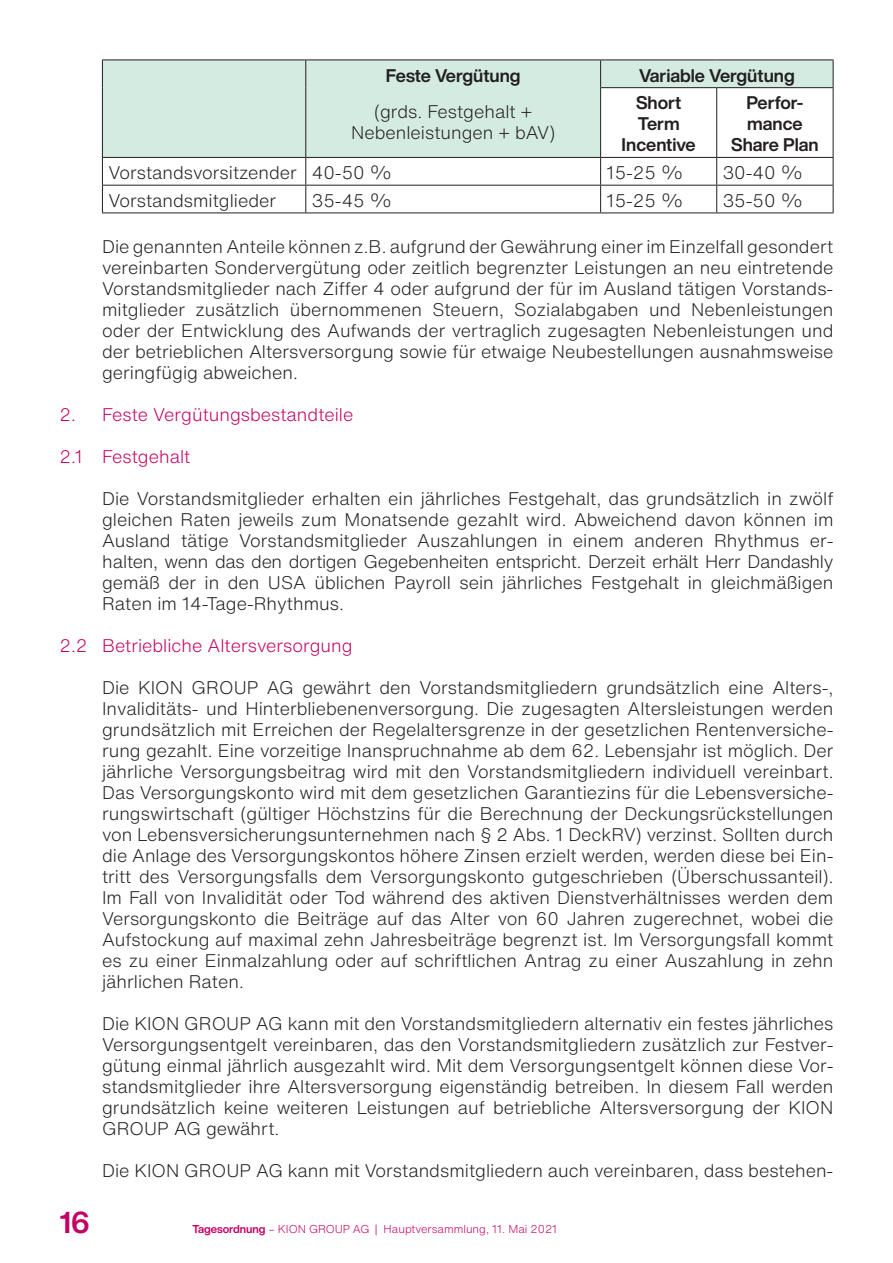
<style>
.page{position:relative;width:893px;height:1263px;background:#fff}
.page>*{position:absolute;margin:0;border:0;box-sizing:border-box;transform-origin:0 0}
.t1{font:700 29.7px "Helvetica Now Display";color:#c30162}
.t2{font:300 18px/21px "Helvetica Now Text";color:#231f20;text-align:justify}
.t3{font:300 18px "Helvetica Now Text";color:#c30162}
.t4{font:700 18px/21px "Helvetica Now Display";color:#231f20;text-align:center}
.t5{font:300 11.25px "Helvetica Now Text";color:#c30162}
.s1{font-family:"Helvetica Now Display";font-weight:700}
</style>
<div class="page">
<svg style="left:103px;top:61px;width:730px;height:96px;fill:#d4ebe2"></svg>
<hr style="left:102px;top:60px;width:204px;height:1px;background:#231f20">
<svg style="left:102px;top:60px;width:1px;height:28px"></svg>
<hr style="left:306px;top:60px;width:295px;height:1px;background:#231f20">
<svg style="left:305px;top:60px;width:1px;height:28px"></svg>
<hr style="left:102px;top:88px;width:1px;height:69px;background:#231f20">
<hr style="left:305px;top:88px;width:1px;height:69px;background:#231f20">
<hr style="left:102px;top:157px;width:204px;height:1px;background:#231f20">
<hr style="left:306px;top:157px;width:295px;height:1px;background:#231f20">
<hr style="left:601px;top:60px;width:116px;height:1px;background:#231f20">
<svg style="left:600px;top:60px;width:1px;height:27px"></svg>
<hr style="left:717px;top:60px;width:116px;height:1px;background:#231f20">
<svg style="left:833px;top:60px;width:1px;height:27px"></svg>
<hr style="left:600px;top:87px;width:117px;height:1px;background:#231f20">
<hr style="left:600px;top:88px;width:1px;height:69px;background:#231f20">
<hr style="left:717px;top:87px;width:116px;height:1px;background:#231f20">
<hr style="left:716px;top:88px;width:1px;height:69px;background:#231f20">
<hr style="left:833px;top:88px;width:1px;height:69px;background:#231f20">
<hr style="left:601px;top:157px;width:116px;height:1px;background:#231f20">
<hr style="left:717px;top:157px;width:116px;height:1px;background:#231f20">
<hr style="left:102px;top:185px;width:204px;height:1px;background:#231f20">
<svg style="left:102px;top:158px;width:1px;height:55px"></svg>
<hr style="left:306px;top:185px;width:295px;height:1px;background:#231f20">
<svg style="left:305px;top:158px;width:1px;height:55px"></svg>
<hr style="left:601px;top:185px;width:116px;height:1px;background:#231f20">
<svg style="left:600px;top:158px;width:1px;height:55px"></svg>
<hr style="left:717px;top:185px;width:116px;height:1px;background:#231f20">
<svg style="left:716px;top:158px;width:1px;height:55px"></svg>
<svg style="left:833px;top:158px;width:1px;height:55px"></svg>
<hr style="left:102px;top:213px;width:204px;height:1px;background:#231f20">
<hr style="left:306px;top:213px;width:295px;height:1px;background:#231f20">
<hr style="left:601px;top:213px;width:116px;height:1px;background:#231f20">
<hr style="left:717px;top:213px;width:116px;height:1px;background:#231f20">
<p class="t4" style="left:386px;top:65px;width:136px">Feste Vergütung</p>
<p class="t2" style="left:351px;top:100px;width:206px;text-align:center">(grds. Festgehalt +<br>Nebenleistungen + bAV)</p>
<p class="t4" style="left:636px;top:61px;width:160px;line-height:27.8px;text-align:left">Variable Vergütung<br>Short</p>
<p class="t4" style="left:622px;top:113px;width:76px">Term<br>Incentive</p>
<p class="t4" style="left:731px;top:93px;width:89px">Perfor&shy;mance<br>Share Plan</p>
<p class="t2" style="left:108px;top:162px;width:285px">Vorstandsvorsitzender 40-50 %</p>
<p class="t2" style="left:607px;top:162px;width:78px">15-25 %</p>
<p class="t2" style="left:723px;top:162px;width:82px">30-40 %</p>
<p class="t2" style="left:108px;top:189px;width:169px">Vorstandsmitglieder</p>
<p class="t2" style="left:312px;top:189px;width:82px">35-45 %</p>
<p class="t2" style="left:607px;top:189px;width:78px">15-25 %</p>
<p class="t2" style="left:723px;top:189px;width:82px">35-50 %</p>
<p class="t2" style="left:102px;top:236px;width:733px">Die genannten Anteile können z.B. aufgrund der Gewährung einer im Einzelfall gesondert vereinbarten Sondervergütung oder zeitlich begrenzter Leistungen an neu eintretende Vorstandsmitglieder nach Ziffer 4 oder aufgrund der für im Ausland tätigen Vorstands&shy;mitglieder zusätzlich übernommenen Steuern, Sozialabgaben und Nebenleistungen oder der Entwicklung des Aufwands der vertraglich zugesagten Nebenleistungen und der betrieblichen Altersversorgung sowie für etwaige Neubestellungen ausnahmsweise geringfügig abweichen.</p>
<p class="t3" style="left:60px;top:401px;width:295px">2. Feste Vergütungsbestandteile</p>
<p class="t3" style="left:60px;top:443px;width:132px">2.1 Festgehalt</p>
<p class="t2" style="left:102px;top:488px;width:733px">Die Vorstandsmitglieder erhalten ein jährliches Festgehalt, das grundsätzlich in zwölf gleichen Raten jeweils zum Monatsende gezahlt wird. Abweichend davon können im Ausland tätige Vorstandsmitglieder Auszahlungen in einem anderen Rhythmus er&shy;halten, wenn das den dortigen Gegebenheiten entspricht. Derzeit erhält Herr Dandashly gemäß der in den USA üblichen Payroll sein jährliches Festgehalt in gleichmäßigen Raten im 14-Tage-Rhythmus.</p>
<p class="t3" style="left:60px;top:632px;width:294px">2.2 Betriebliche Altersversorgung</p>
<p class="t2" style="left:102px;top:677px;width:733px">Die KION GROUP AG gewährt den Vorstandsmitgliedern grundsätzlich eine Alters-, Invaliditäts- und Hinterbliebenenversorgung. Die zugesagten Altersleistungen werden grundsätzlich mit Erreichen der Regelaltersgrenze in der gesetzlichen Rentenversiche&shy;rung gezahlt. Eine vorzeitige Inanspruchnahme ab dem 62. Lebensjahr ist möglich. Der jährliche Versorgungsbeitrag wird mit den Vorstandsmitgliedern individuell vereinbart.<br>Das Versorgungskonto wird mit dem gesetzlichen Garantiezins für die Lebensversiche&shy;rungswirtschaft (gültiger Höchstzins für die Berechnung der Deckungsrückstellungen von Lebensversicherungsunternehmen nach § 2 Abs. 1 DeckRV) verzinst. Sollten durch die Anlage des Versorgungskontos höhere Zinsen erzielt werden, werden diese bei Ein&shy;tritt des Versorgungsfalls dem Versorgungskonto gutgeschrieben (Überschussanteil).<br>Im Fall von Invalidität oder Tod während des aktiven Dienstverhältnisses werden dem Versorgungskonto die Beiträge auf das Alter von 60 Jahren zugerechnet, wobei die Aufstockung auf maximal zehn Jahresbeiträge begrenzt ist. Im Versorgungsfall kommt es zu einer Einmalzahlung oder auf schriftlichen Antrag zu einer Auszahlung in zehn jährlichen Raten.</p>
<p class="t2" style="left:102px;top:1013px;width:733px">Die KION GROUP AG kann mit den Vorstandsmitgliedern alternativ ein festes jährliches Versorgungsentgelt vereinbaren, das den Vorstandsmitgliedern zusätzlich zur Festver&shy;gütung einmal jährlich ausgezahlt wird. Mit dem Versorgungsentgelt können diese Vor&shy;standsmitglieder ihre Altersversorgung eigenständig betreiben. In diesem Fall werden grundsätzlich keine weiteren Leistungen auf betriebliche Altersversorgung der KION GROUP AG gewährt.</p>
<p class="t2" style="left:102px;top:1160px;width:733px">Die KION GROUP AG kann mit Vorstandsmitgliedern auch vereinbaren, dass bestehen-</p>
<h1 class="t1" style="left:60px;top:1202px;width:32px">16</h1>
<p class="t5" style="left:192px;top:1221px;width:366px"><span class="s1">Tagesordnung</span> – KION GROUP AG | Hauptversammlung, 11. Mai 2021</p>
</div>
